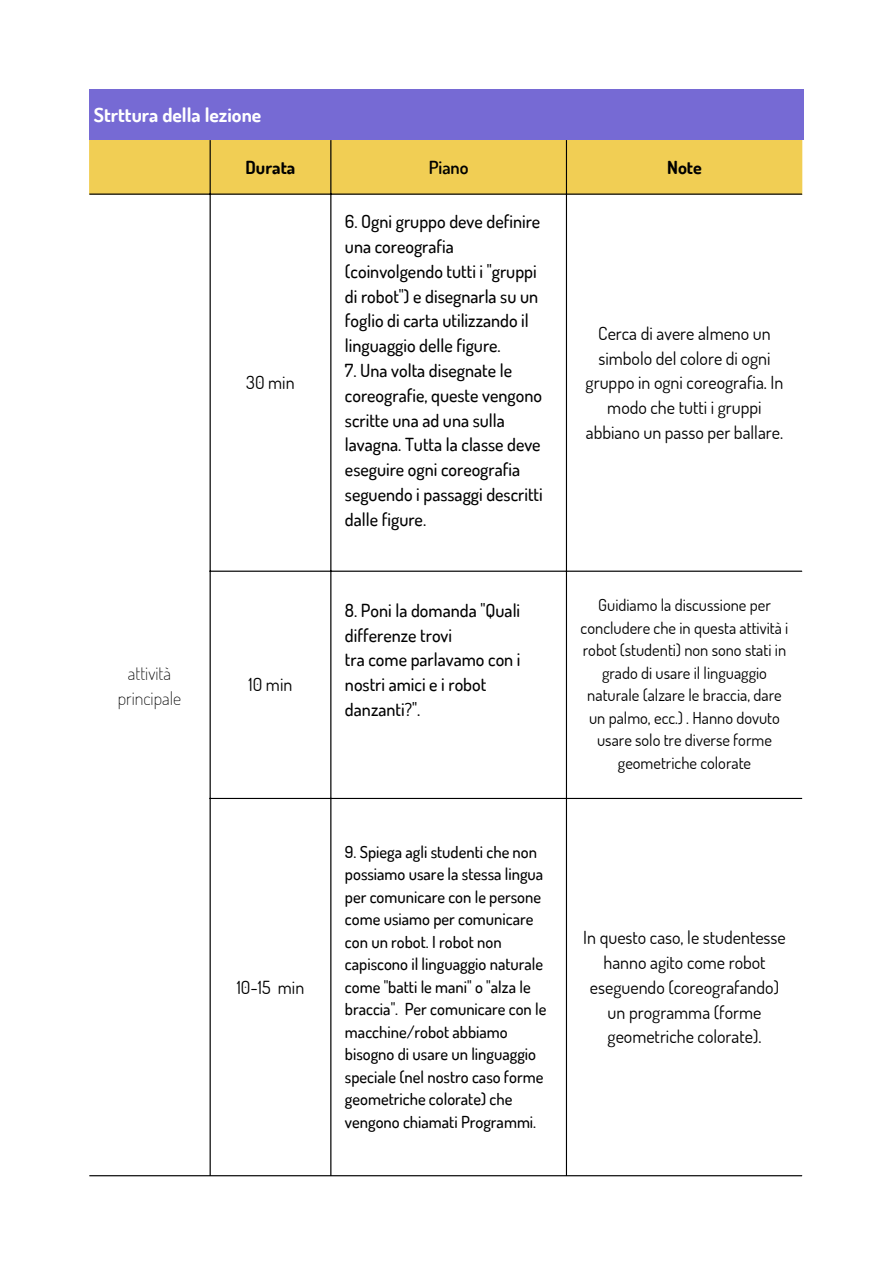
<style>
.page{position:relative;width:894px;height:1264px;background:#fff}
.page>*{position:absolute;margin:0;border:0;box-sizing:border-box;transform-origin:0 0}
.t1{font:700 19.5px "Dosis";color:#fff}
.t2{font:500 18px/24.8px "Dosis";color:#000}
.t3{font:18px/24.8px "Dosis";color:#000;text-align:center}
.t4{font:200 18px/24.8px "Dosis";color:#000;text-align:center}
.t5{font:700 18px "Dosis";color:#000}
.t6{font:600 18px "Dosis";color:#000}
.t7{font:500 16.5px/22.5px "Dosis";color:#000}
.t8{font:16.5px/22.5px "Dosis";color:#000;text-align:center}
</style>
<div class="page">
<div style="left:89px;top:89px;width:715px;height:51px;background:#766ad4"></div>
<div style="left:89px;top:140px;width:712px;height:53px;background:#f1ce54"></div>
<hr style="left:209px;top:140px;width:2px;height:1035px;background:#000">
<hr style="left:330px;top:140px;width:1px;height:1035px;background:#000">
<hr style="left:565px;top:140px;width:2px;height:1035px;background:#000">
<hr style="left:89px;top:193px;width:712px;height:2px;background:#000">
<hr style="left:209px;top:570px;width:592px;height:1px;background:#000">
<hr style="left:209px;top:798px;width:592px;height:1px;background:#000">
<hr style="left:89px;top:1175px;width:712px;height:1px;background:#000">
<h1 class="t1" style="left:94px;top:102px;width:169px">Strttura della lezione</h1>
<p class="t5" style="left:245px;top:155px;width:51px">Durata</p>
<p class="t6" style="left:428px;top:155px;width:41px">Piano</p>
<p class="t5" style="left:667px;top:155px;width:36px">Note</p>
<p class="t4" style="left:118px;top:660px;width:65px">attività principale</p>
<p class="t3" style="left:246px;top:370px;width:50px">30 min</p>
<p class="t3" style="left:248px;top:671px;width:45px">10 min</p>
<p class="t3" style="left:237px;top:974px;width:69px">10-15 min</p>
<p class="t2" style="left:345px;top:209px;width:197px">6. Ogni gruppo deve definire una coreografia (coinvolgendo tutti i "gruppi di robot") e disegnarla su un foglio di carta utilizzando il linguaggio delle figure.</p>
<p class="t2" style="left:345px;top:357px;width:199px">7. Una volta disegnate le coreografie, queste vengono scritte una ad una sulla lavagna. Tutta la classe deve eseguire ogni coreografia seguendo i passaggi descritti dalle figure.</p>
<p class="t2" style="left:345px;top:597px;width:177px">8. Poni la domanda "Quali differenze trovi</p>
<p class="t2" style="left:345px;top:646px;width:177px">tra come parlavamo con i nostri amici e i robot danzanti?".</p>
<p class="t7" style="left:345px;top:839px;width:203px">9. Spiega agli studenti che non possiamo usare la stessa lingua per comunicare con le persone come usiamo per comunicare con un robot. I robot non capiscono il linguaggio naturale come "batti le mani" o "alza le braccia". Per comunicare con le macchine/robot abbiamo bisogno di usare un linguaggio speciale (nel nostro caso forme geometriche colorate) che vengono chiamati Programmi.</p>
<p class="t3" style="left:585px;top:320px;width:199px">Cerca di avere almeno un simbolo del colore di ogni gruppo in ogni coreografia. In modo che tutti i gruppi abbiano un passo per ballare.</p>
<p class="t8" style="left:580px;top:593px;width:209px">Guidiamo la discussione per concludere che in questa attività i robot (studenti) non sono stati in grado di usare il linguaggio naturale (alzare le braccia, dare un palmo, ecc.) . Hanno dovuto usare solo tre diverse forme geometriche colorate</p>
<p class="t3" style="left:583px;top:924px;width:204px">In questo caso, le studentesse hanno agito come robot eseguendo (coreografando) un programma (forme geometriche colorate).</p>
</div>
